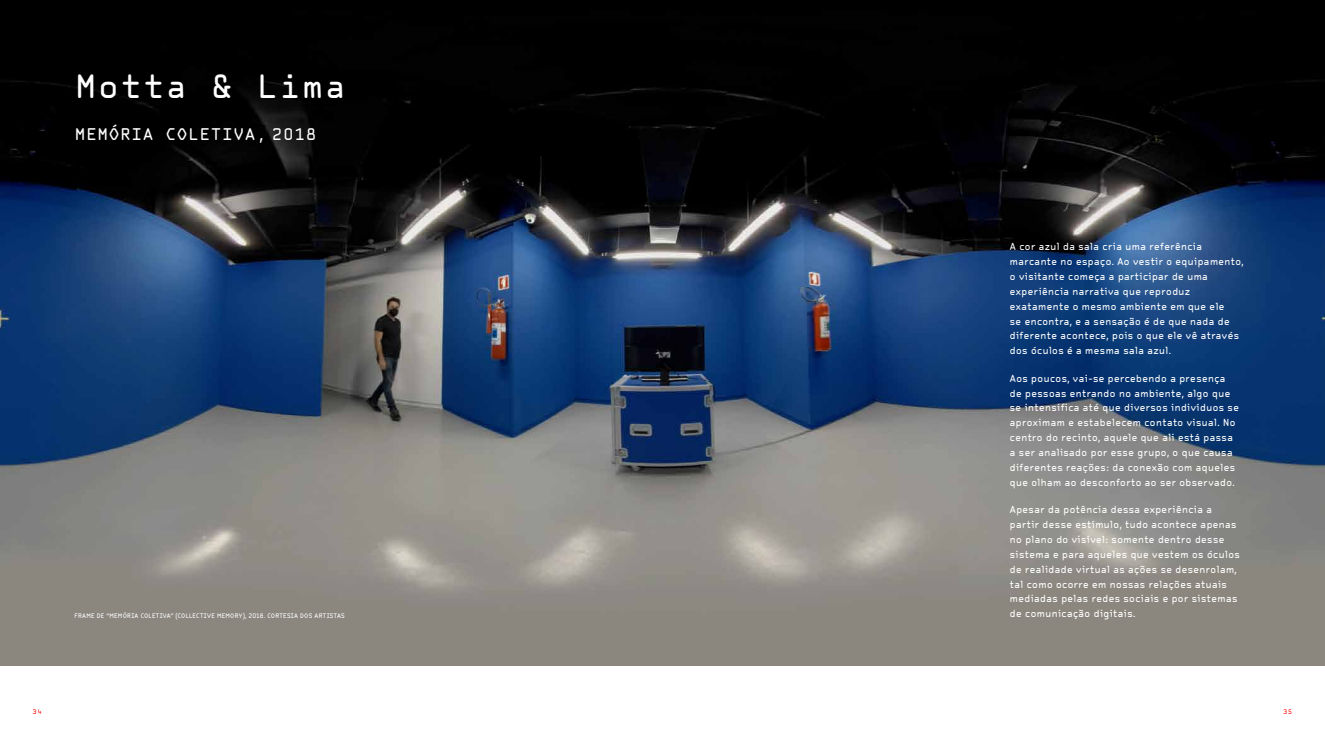
<style>
.page{position:relative;width:1325px;height:745px;background:#fff}
.page>*{position:absolute;margin:0;border:0;box-sizing:border-box;transform-origin:0 0}
.t1{font:31.5px "OCRA Tribute Com Regular Mono";color:#fff}
.t2{font:15.75px "OCRA Tribute Com Regular Mono";color:#fff}
.t3{font:9.62px/14.9px "OCRA Tribute Com";letter-spacing:.05em;color:#fff}
.t4{font:6.12px "OCRA Tribute Com";letter-spacing:.05em;color:#fff}
.t5{font:6.12px "OCRA Tribute Com Regular Mono";color:#f00}
</style>
<div class="page">
<img style="left:0;top:0;width:1324px;height:665px">
<h1 class="t1" style="left:74px;top:67px;width:274px">Motta &amp; Lima</h1>
<h2 class="t2" style="left:74px;top:124px;width:244px">MEMÓRIA COLETIVA, 2018</h2>
<p class="t3" style="left:1009px;top:239px;width:235px">A cor azul da sala cria uma referência marcante no espaço. Ao vestir o equipamento, o visitante começa a participar de uma experiência narrativa que reproduz exatamente o mesmo ambiente em que ele<br>se encontra, e a sensação é de que nada de diferente acontece, pois o que ele vê através dos óculos é a mesma sala azul.</p>
<p class="t3" style="left:1009px;top:370px;width:230px">Aos poucos, vai-se percebendo a presença de pessoas entrando no ambiente, algo que se intensifica até que diversos indivíduos se aproximam e estabelecem contato visual. No centro do recinto, aquele que ali está passa a ser analisado por esse grupo, o que causa diferentes reações: da conexão com aqueles que olham ao desconforto ao ser observado.</p>
<p class="t3" style="left:1009px;top:502px;width:231px">Apesar da potência dessa experiência a partir desse estímulo, tudo acontece apenas no plano do visível: somente dentro desse sistema e para aqueles que vestem os óculos de realidade virtual as ações se desenrolam, tal como ocorre em nossas relações atuais mediadas pelas redes sociais e por sistemas</p>
<p class="t4" style="left:74px;top:611px;width:272px">FRAME DE “MEMÓRIA COLETIVA” (COLLECTIVE MEMORY), 2018. CORTESIA DOS ARTISTAS</p>
<p class="t3" style="left:1009px;top:606px;width:127px">de comunicação digitais.</p>
<p class="t5" style="left:33px;top:707px;width:11px">34</p>
<p class="t5" style="left:1283px;top:707px;width:11px">35</p>
</div>
